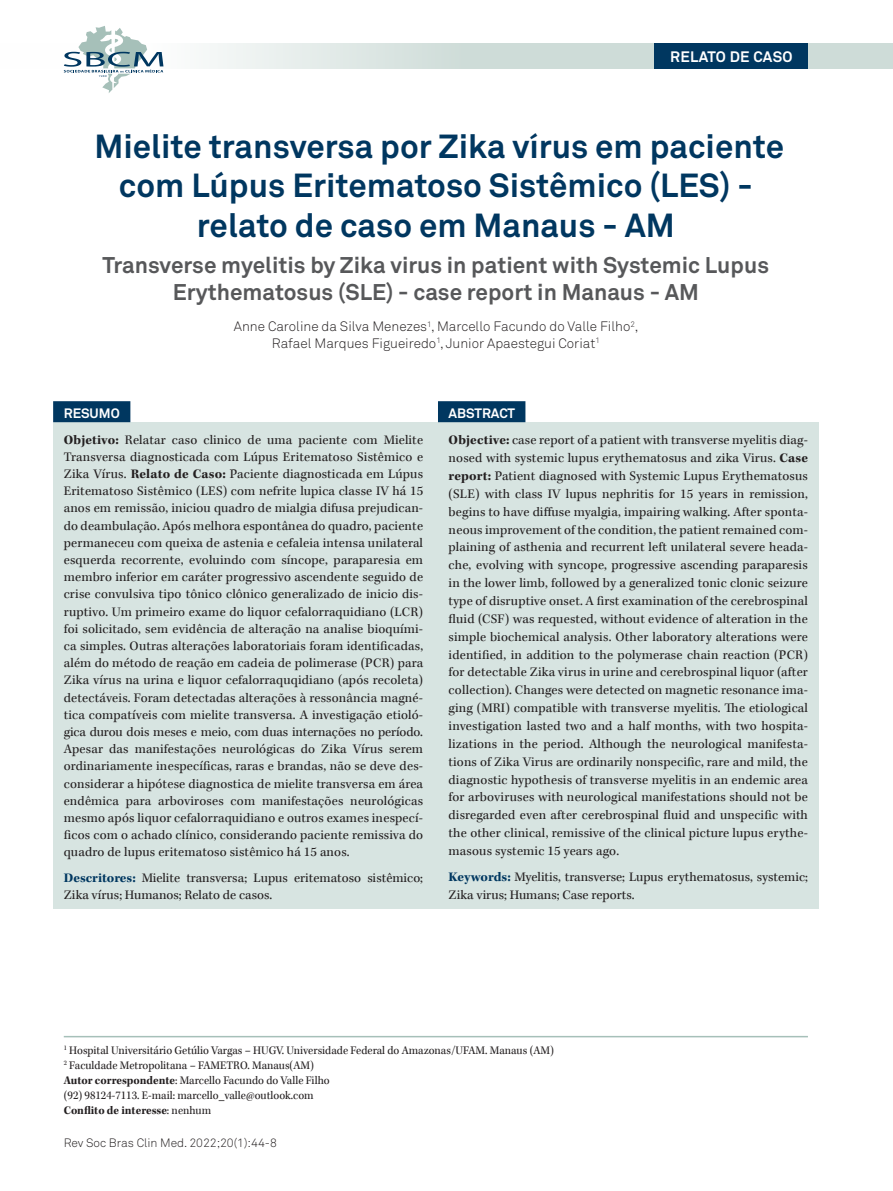
<style>
.page{position:relative;width:893px;height:1191px;background:#fff}
.page>*{position:absolute;margin:0;border:0;box-sizing:border-box;transform-origin:0 0}
.t1{font:700 33px/39.6px "Akkurat Pro";color:#003760;text-align:center}
.t2{font:700 22.5px/27px "Akkurat Pro";color:#57585a;text-align:center}
.t3{font:700 15px "Akkurat Pro";letter-spacing:.02em;color:#fff}
.t4{font:13.5px/17.2px "Kepler Std";letter-spacing:.005em;color:#231f20;text-align:justify}
.t5{font:13.5px/16.5px "Akkurat Light Pro";color:#231f20;text-align:center}
.t6{font:700 13.5px "Akkurat Pro";color:#fff}
.t7{font:12px/15px "Kepler Std";color:#231f20;scale:.95 1}
.t8{font:12px "Akkurat Light Pro";color:#231f20}
.s1{font-weight:700}
.s2{font-weight:700;color:#003760}
</style>
<div class="page">
<svg style="left:163px;top:43px;width:730px;height:26px;fill:#d0ddd9"></svg>
<div style="left:655px;top:43px;width:153px;height:26px;background:#003760"></div>
<svg style="left:64px;top:26px;width:99px;height:67px"></svg>
<div style="left:53px;top:422px;width:766px;height:487px;background:#d7e4e1"></div>
<hr style="left:64px;top:1036px;width:744px;height:1px;background:#a6c0b9">
<div style="left:53px;top:401px;width:77px;height:21px;background:#003760"></div>
<div style="left:438px;top:401px;width:87px;height:21px;background:#003760"></div>
<p class="t3" style="left:670px;top:47px;width:124px">RELATO DE CASO</p>
<h1 class="t1" style="left:94px;top:127px;width:691px">Mielite transversa por Zika vírus em paciente com Lúpus Eritematoso Sistêmico (LES) - relato de caso em Manaus - AM</h1>
<h2 class="t2" style="left:103px;top:252px;width:668px">Transverse myelitis by Zika virus in patient with Systemic Lupus<br>Erythematosus (SLE) - case report in Manaus - AM</h2>
<p class="t5" style="left:234px;top:318px;width:406px">Anne Caroline da Silva Menezes<sup>1</sup>, Marcello Facundo do Valle Filho<sup>2</sup>,<br>Rafael Marques Figueiredo<sup>1</sup>, Junior Apaestegui Coriat<sup>1</sup></p>
<p class="t6" style="left:64px;top:405px;width:57px">RESUMO</p>
<p class="t4" style="left:64px;top:431px;width:361px"><span class="s1">Objetivo:</span> Relatar caso clinico de uma paciente com Mielite Transversa diagnosticada com Lúpus Eritematoso Sistêmico e Zika Vírus. <span class="s1">Relato de Caso:</span> Paciente diagnosticada em Lúpus Eritematoso Sistêmico (LES) com nefrite lupica classe IV há 15 anos em remissão, iniciou quadro de mialgia difusa prejudican&shy;do deambulação. Após melhora espontânea do quadro, paciente permaneceu com queixa de astenia e cefaleia intensa unilateral esquerda recorrente, evoluindo com síncope, paraparesia em membro inferior em caráter progressivo ascendente seguido de crise convulsiva tipo tônico clônico generalizado de inicio dis&shy;ruptivo. Um primeiro exame do liquor cefalorraquidiano (LCR) foi solicitado, sem evidência de alteração na analise bioquími&shy;ca simples. Outras alterações laboratoriais foram identificadas, além do método de reação em cadeia de polimerase (PCR) para Zika vírus na urina e liquor cefalorraquqidiano (após recoleta) detectáveis. Foram detectadas alterações à ressonância magné&shy;tica compatíveis com mielite transversa. A investigação etioló&shy;gica durou dois meses e meio, com duas internações no período.<br>Apesar das manifestações neurológicas do Zika Vírus serem ordinariamente inespecíficas, raras e brandas, não se deve des&shy;considerar a hipótese diagnostica de mielite transversa em área endêmica para arboviroses com manifestações neurológicas mesmo após liquor cefalorraquidiano e outros exames inespecí&shy;ficos com o achado clínico, considerando paciente remissiva do quadro de lupus eritematoso sistêmico há 15 anos.</p>
<p class="t4" style="left:64px;top:869px;width:361px"><span class="s2">Descritores:</span> Mielite transversa; Lupus eritematoso sistêmico;<br>Zika vírus; Humanos; Relato de casos.</p>
<p class="t6" style="left:449px;top:405px;width:68px">ABSTRACT</p>
<p class="t4" style="left:449px;top:432px;width:361px;line-height:17.9px"><span class="s1">Objective:</span> case report of a patient with transverse myelitis diag&shy;nosed with systemic lupus erythematosus and zika Virus. <span class="s1">Case report:</span> Patient diagnosed with Systemic Lupus Erythematosus (SLE) with class IV lupus nephritis for 15 years in remission, begins to have diffuse myalgia, impairing walking. After sponta&shy;neous improvement of the condition, the patient remained com&shy;plaining of asthenia and recurrent left unilateral severe heada&shy;che, evolving with syncope, progressive ascending paraparesis in the lower limb, followed by a generalized tonic clonic seizure type of disruptive onset. A first examination of the cerebrospinal fluid (CSF) was requested, without evidence of alteration in the simple biochemical analysis. Other laboratory alterations were identified, in addition to the polymerase chain reaction (PCR) for detectable Zika virus in urine and cerebrospinal liquor (after collection). Changes were detected on magnetic resonance ima&shy;ging (MRI) compatible with transverse myelitis. The etiological investigation lasted two and a half months, with two hospita&shy;lizations in the period. Although the neurological manifesta&shy;tions of Zika Virus are ordinarily nonspecific, rare and mild, the diagnostic hypothesis of transverse myelitis in an endemic area for arboviruses with neurological manifestations should not be disregarded even after cerebrospinal fluid and unspecific with the other clinical, remissive of the clinical picture lupus erythe&shy;masous systemic 15 years ago.</p>
<p class="t4" style="left:449px;top:868px;width:361px;line-height:17.9px"><span class="s2">Keywords:</span> Myelitis, transverse; Lupus erythematosus, systemic;<br>Zika virus; Humans; Case reports.</p>
<p class="t7" style="left:64px;top:1043px;width:517px"><sup>1</sup> Hospital Universitário Getúlio Vargas – HUGV. Universidade Federal do Amazonas/UFAM. Manaus (AM)<br><sup>2</sup> Faculdade Metropolitana – FAMETRO. Manaus(AM)<br><span class="s1">Autor correspondente</span>: Marcello Facundo do Valle Filho<br>(92) 98124-7113. E-mail: marcello_valle@outlook.com<br><span class="s1">Conflito de interesse</span>: nenhum</p>
<p class="t8" style="left:64px;top:1135px;width:215px">Rev Soc Bras Clin Med. 2022;20(1):44-8</p>
</div>
